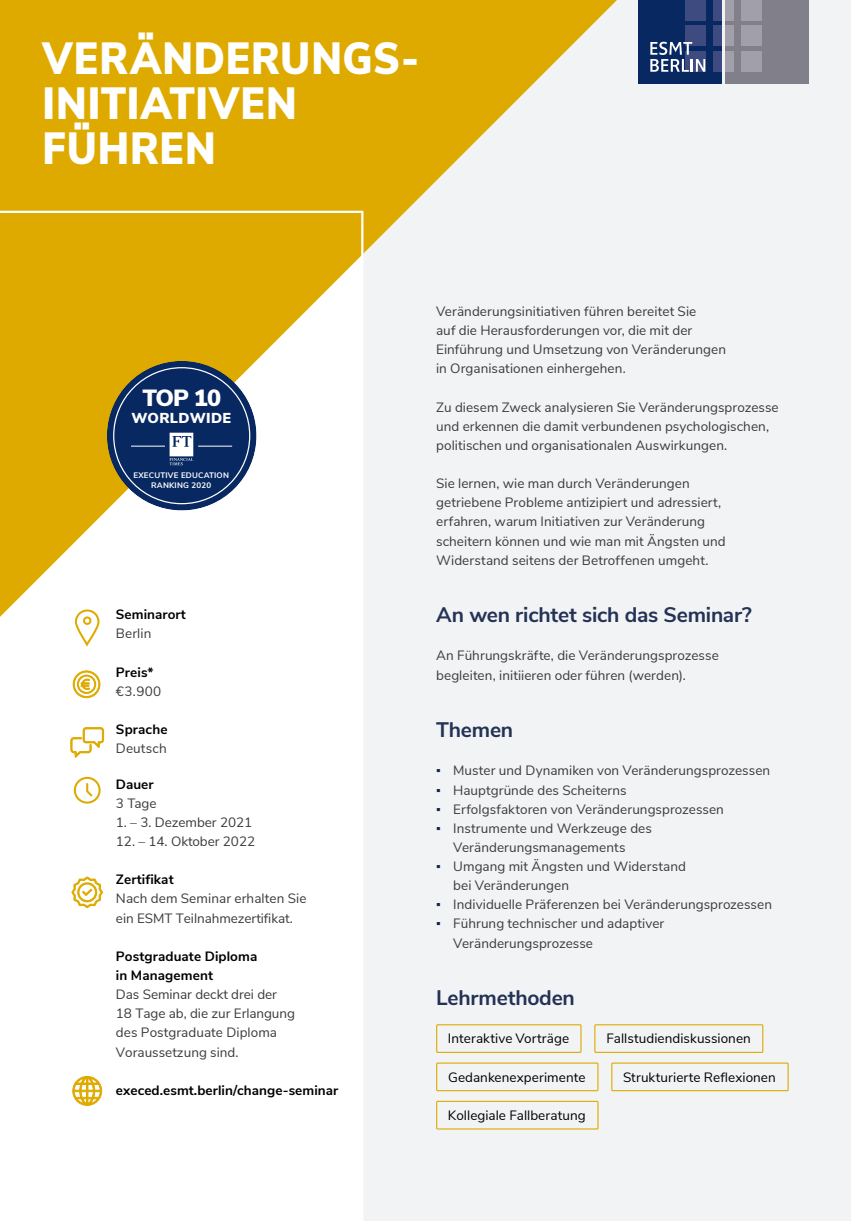
<style>
.page{position:relative;width:851px;height:1221px;background:#fff}
.page>*{position:absolute;margin:0;border:0;box-sizing:border-box;transform-origin:0 0}
.t1{font:900 45px/45px "Nunito Sans";letter-spacing:.02em;color:#fff;scale:.9 1}
.t2{font:900 23.4px "Nunito Sans";color:#fff}
.t3{font:700 21px "Nunito Sans";letter-spacing:-.01em;color:#233255}
.t4{font:900 14.4px "Nunito Sans";letter-spacing:.025em;color:#fff}
.t5{font:13.5px/19.2px "Nunito Sans";letter-spacing:.005em;color:#3b3b39}
.t6{font:13.5px "Nunito Sans";letter-spacing:.005em;color:#000}
.t7{font:700 13.5px/19.2px "Nunito Sans";letter-spacing:.005em;color:#000}
.t8{font:700 7.95px/9.6px "Nunito Sans";letter-spacing:.025em;color:#fff;text-align:center}
.s1{font-family:"Arial";color:#112449}
</style>
<div class="page">
<div style="left:363px;top:0;width:487px;height:1220px;background:#f1f3f5"></div>
<svg style="left:0;top:0;width:617px;height:254px;fill:#dfaa00"></svg>
<svg style="left:0;top:211px;width:363px;height:895px"></svg>
<div style="left:638px;top:0;width:84px;height:84px;background:#082861"></div>
<div style="left:685px;top:0;width:20px;height:20px;background:#3e4b81"></div>
<div style="left:713px;top:0;width:9px;height:20px;background:#3e4b81"></div>
<div style="left:685px;top:26px;width:20px;height:20px;background:#3e4b81"></div>
<div style="left:713px;top:26px;width:9px;height:20px;background:#3e4b81"></div>
<div style="left:713px;top:52px;width:9px;height:20px;background:#3e4b81"></div>
<div style="left:724px;top:0;width:84px;height:84px;background:#81808a"></div>
<div style="left:724px;top:0;width:9px;height:20px;background:#a19fa9"></div>
<div style="left:741px;top:26px;width:20px;height:20px;background:#a19fa9"></div>
<div style="left:741px;top:0;width:20px;height:20px;background:#a19fa9"></div>
<div style="left:741px;top:52px;width:20px;height:20px;background:#a19fa9"></div>
<div style="left:724px;top:26px;width:9px;height:20px;background:#a19fa9"></div>
<div style="left:724px;top:52px;width:9px;height:20px;background:#a19fa9"></div>
<svg style="left:650px;top:42px;width:55px;height:30px"></svg>
<svg style="left:107px;top:361px;width:149px;height:149px;background:#45576e"></svg>
<hr style="left:131px;top:445px;width:34px;height:1px;background:#fff">
<hr style="left:198px;top:445px;width:34px;height:1px;background:#fff">
<svg style="left:73px;top:607px;width:27px;height:40px"></svg>
<div style="left:83px;top:616px;width:8px;height:9px;border:2px solid #dfaa00;border-radius:50%"></div>
<svg style="left:72px;top:670px;width:30px;height:30px"></svg>
<svg style="left:70px;top:727px;width:34px;height:30px"></svg>
<svg style="left:74px;top:776px;width:27px;height:27px"></svg>
<svg style="left:71px;top:872px;width:32px;height:40px"></svg>
<svg style="left:72px;top:1075px;width:30px;height:30px"></svg>
<div style="left:436px;top:1062px;width:162px;height:29px;border:1px solid #dfaa00"></div>
<div style="left:611px;top:1062px;width:177px;height:29px;border:1px solid #dfaa00"></div>
<div style="left:594px;top:1024px;width:169px;height:28px;border:1px solid #dfaa00"></div>
<div style="left:436px;top:1024px;width:145px;height:28px;border:1px solid #dfaa00"></div>
<div style="left:436px;top:1100px;width:162px;height:29px;border:1px solid #dfaa00"></div>
<h1 class="t1" style="left:43px;top:34px;width:420px">VERÄNDERUNGS-<br>INITIATIVEN<br>FÜHREN</h1>
<h2 class="t2" style="left:142px;top:381px;width:80px">TOP 10</h2>
<p class="t4" style="left:131px;top:407px;width:101px">WORLDWIDE</p>
<p class="t8" style="left:134px;top:470px;width:97px">EXECUTIVE EDUCATION<br>RANKING 2020</p>
<p class="t7" style="left:116px;top:604px;width:71px">Seminarort</p>
<p class="t5" style="left:116px;top:623px;width:37px">Berlin</p>
<p class="t7" style="left:116px;top:661px;width:39px">Preis*</p>
<p class="t5" style="left:116px;top:680px;width:47px">€3.900</p>
<p class="t7" style="left:116px;top:719px;width:53px">Sprache</p>
<p class="t5" style="left:116px;top:738px;width:52px">Deutsch</p>
<p class="t7" style="left:116px;top:773px;width:39px">Dauer</p>
<p class="t5" style="left:116px;top:792px;width:42px">3 Tage</p>
<p class="t5" style="left:116px;top:811px;width:138px">1. – 3. Dezember 2021</p>
<p class="t5" style="left:116px;top:830px;width:141px">12. – 14. Oktober 2022</p>
<p class="t7" style="left:116px;top:869px;width:59px">Zertifikat</p>
<p class="t5" style="left:116px;top:888px;width:192px">Nach dem Seminar erhalten Sie ein ESMT Teilnahmezertifikat.</p>
<p class="t7" style="left:116px;top:945px;width:143px">Postgraduate Diploma in Management</p>
<p class="t5" style="left:116px;top:984px;width:180px">Das Seminar deckt drei der<br>18 Tage ab, die zur Erlangung des Postgraduate Diploma<br>Voraussetzung sind.</p>
<p class="t7" style="left:116px;top:1079px;width:224px">execed.esmt.berlin/change-seminar</p>
<p class="t5" style="left:436px;top:301px;width:291px">Veränderungsinitiativen führen bereitet Sie<br>auf die Herausforderungen vor, die mit der Einführung und Umsetzung von Veränderungen in Organisationen einhergehen.</p>
<p class="t5" style="left:436px;top:396px;width:344px">Zu diesem Zweck analysieren Sie Veränderungsprozesse und erkennen die damit verbundenen psychologischen, politischen und organisationalen Auswirkungen.</p>
<p class="t5" style="left:436px;top:473px;width:291px">Sie lernen, wie man durch Veränderungen getriebene Probleme antizipiert und adressiert, erfahren, warum Initiativen zur Veränderung scheitern können und wie man mit Ängsten und Widerstand seitens der Betroffenen umgeht.</p>
<h3 class="t3" style="left:436px;top:599px;width:317px">An wen richtet sich das Seminar?</h3>
<p class="t5" style="left:436px;top:645px;width:284px">An Führungskräfte, die Veränderungsprozesse begleiten, initiieren oder führen (werden).</p>
<h3 class="t3" style="left:436px;top:714px;width:79px">Themen</h3>
<p class="t5" style="left:436px;top:760px;width:335px"><span class="s1">▪</span> Muster und Dynamiken von Veränderungsprozessen</p>
<p class="t5" style="left:436px;top:779px;width:192px"><span class="s1">▪</span> Hauptgründe des Scheiterns</p>
<p class="t5" style="left:436px;top:798px;width:289px"><span class="s1">▪</span> Erfolgsfaktoren von Veränderungsprozessen</p>
<p class="t5" style="left:453px;top:817px;width:200px;text-indent:-17px"><span class="s1">▪</span> Instrumente und Werkzeuge des<br>Veränderungsmanagements</p>
<p class="t5" style="left:453px;top:855px;width:234px;text-indent:-17px"><span class="s1">▪</span> Umgang mit Ängsten und Widerstand bei Veränderungen</p>
<p class="t5" style="left:436px;top:894px;width:337px"><span class="s1">▪</span> Individuelle Präferenzen bei Veränderungsprozessen</p>
<p class="t5" style="left:453px;top:913px;width:212px;text-indent:-17px"><span class="s1">▪</span> Führung technischer und adaptiver<br>Veränderungsprozesse</p>
<h3 class="t3" style="left:436px;top:982px;width:140px">Lehrmethoden</h3>
<p class="t6" style="left:448px;top:1028px;width:123px">Interaktive Vorträge</p>
<p class="t6" style="left:606px;top:1028px;width:146px">Fallstudiendiskussionen</p>
<p class="t6" style="left:448px;top:1066px;width:139px">Gedankenexperimente</p>
<p class="t6" style="left:623px;top:1067px;width:154px">Strukturierte Reflexionen</p>
<p class="t6" style="left:448px;top:1105px;width:139px">Kollegiale Fallberatung</p>
</div>
